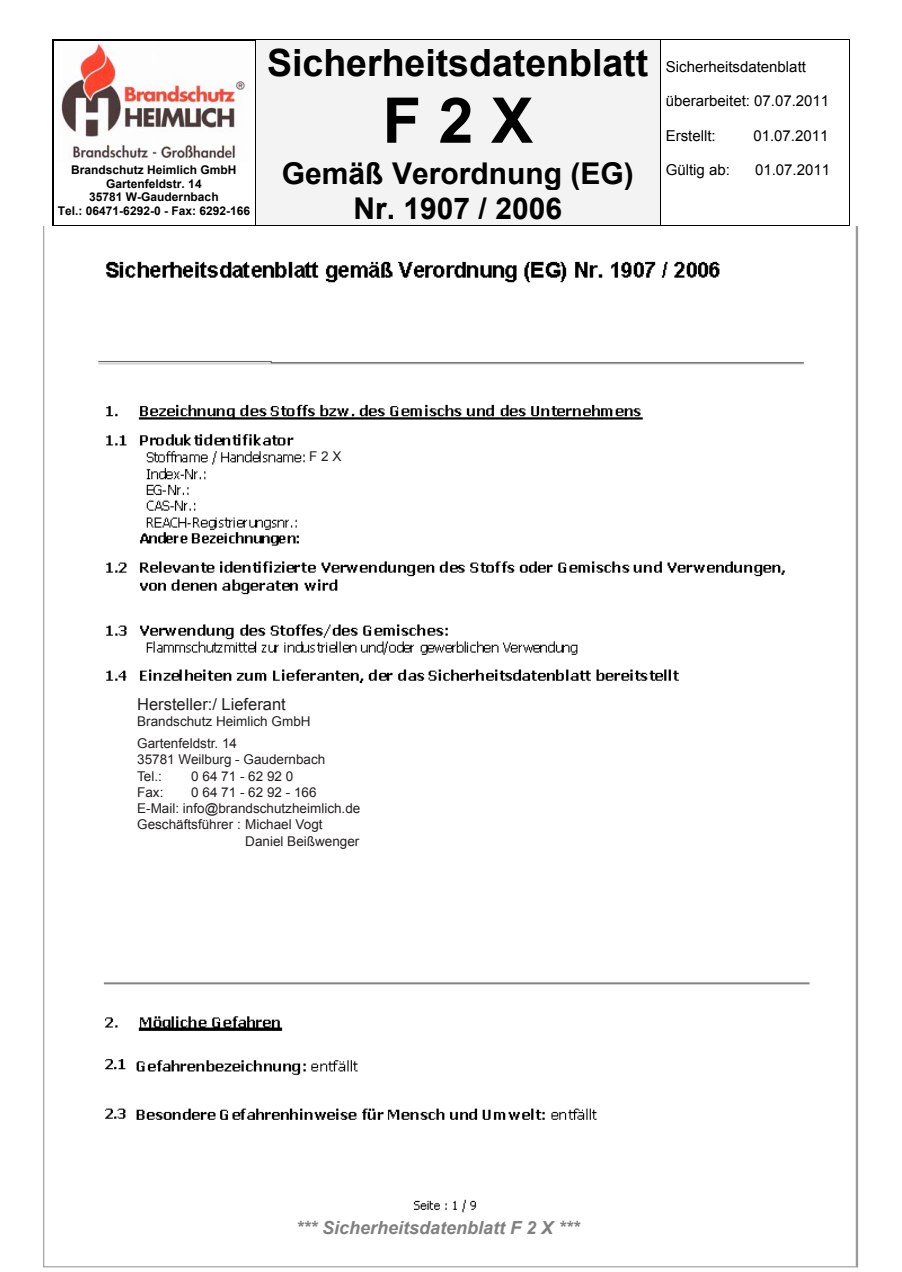
<style>
.page{position:relative;width:902px;height:1272px;background:#fff}
.page>*{position:absolute;margin:0;border:0;box-sizing:border-box;transform-origin:0 0}
.t1{font:700 63px "Arial";color:#000}
.t2{font:700 37.5px "Arial";color:#000}
.t3{font:700 30px/34.5px "Arial";color:#000;text-align:center}
.t4{font:italic 700 18px "Arial";color:#808080}
.t5{font:16.5px "Arial";color:#231f20}
.t6{font:15px "Arial";color:#000}
.t7{font:13.5px "Arial";color:#231f20}
.t8{font:700 12px/13.8px "Arial";color:#000;text-align:center}
</style>
<div class="page">
<img style="left:43px;top:226px;width:816px;height:1042px">
<img style="left:61px;top:42px;width:184px;height:117px">
<div style="left:256px;top:41px;width:404px;height:184px;background:#f3f3f3"></div>
<hr style="left:52px;top:39px;width:203px;height:2px;background:#000">
<hr style="left:255px;top:39px;width:405px;height:1px;background:#000">
<hr style="left:256px;top:40px;width:404px;height:1px;background:#f3f3f3">
<hr style="left:661px;top:39px;width:188px;height:1px;background:#000">
<hr style="left:52px;top:41px;width:1px;height:184px;background:#000">
<hr style="left:52px;top:225px;width:203px;height:1px;background:#000">
<hr style="left:255px;top:41px;width:1px;height:185px;background:#000">
<hr style="left:256px;top:225px;width:404px;height:1px;background:#000">
<hr style="left:660px;top:41px;width:1px;height:185px;background:#000">
<hr style="left:661px;top:225px;width:188px;height:1px;background:#000">
<hr style="left:849px;top:41px;width:1px;height:185px;background:#000">
<div style="left:309px;top:435px;width:167px;height:30px;background:#fff"></div>
<div style="left:137px;top:686px;width:358px;height:288px;background:#fff"></div>
<div style="left:91px;top:289px;width:341px;height:65px;background:#fff"></div>
<p class="t8" style="left:58px;top:163px;width:194px">Brandschutz Heimlich GmbH<br>Gartenfeldstr. 14<br>35781 W-Gaudernbach<br>Tel.: 06471-6292-0 - Fax: 6292-166</p>
<p class="t2" style="left:267px;top:38px;width:382px">Sicherheitsdatenblatt</p>
<p class="t1" style="left:382px;top:79px;width:152px">F 2 X</p>
<p class="t3" style="left:282px;top:157px;width:353px">Gemäß Verordnung (EG)<br>Nr. 1907 / 2006</p>
<p class="t6" style="left:665px;top:57px;width:142px">Sicherheitsdatenblatt</p>
<p class="t6" style="left:665px;top:91px;width:165px">überarbeitet: 07.07.2011</p>
<p class="t6" style="left:665px;top:126px;width:51px">Erstellt:</p>
<p class="t6" style="left:753px;top:126px;width:77px">01.07.2011</p>
<p class="t6" style="left:665px;top:160px;width:66px">Gültig ab:</p>
<p class="t6" style="left:755px;top:160px;width:77px">01.07.2011</p>
<p class="t7" style="left:309px;top:447px;width:34px">F 2 X</p>
<p class="t5" style="left:137px;top:693px;width:150px">Hersteller:/ Lieferant</p>
<p class="t7" style="left:137px;top:712px;width:175px">Brandschutz Heimlich GmbH</p>
<p class="t7" style="left:137px;top:734px;width:101px">Gartenfeldstr. 14</p>
<p class="t7" style="left:137px;top:751px;width:190px">35781 Weilburg - Gaudernbach</p>
<p class="t7" style="left:137px;top:767px;width:26px">Tel.:</p>
<p class="t7" style="left:191px;top:767px;width:104px">0 64 71 - 62 92 0</p>
<p class="t7" style="left:137px;top:783px;width:28px">Fax:</p>
<p class="t7" style="left:191px;top:783px;width:127px">0 64 71 - 62 92 - 166</p>
<p class="t7" style="left:137px;top:799px;width:225px">E-Mail: info@brandschutzheimlich.de</p>
<p class="t7" style="left:137px;top:815px;width:187px">Geschäftsführer : Michael Vogt</p>
<p class="t7" style="left:245px;top:832px;width:116px">Daniel Beißwenger</p>
<p class="t4" style="left:296px;top:1215px;width:285px">*** Sicherheitsdatenblatt F 2 X ***</p>
</div>
